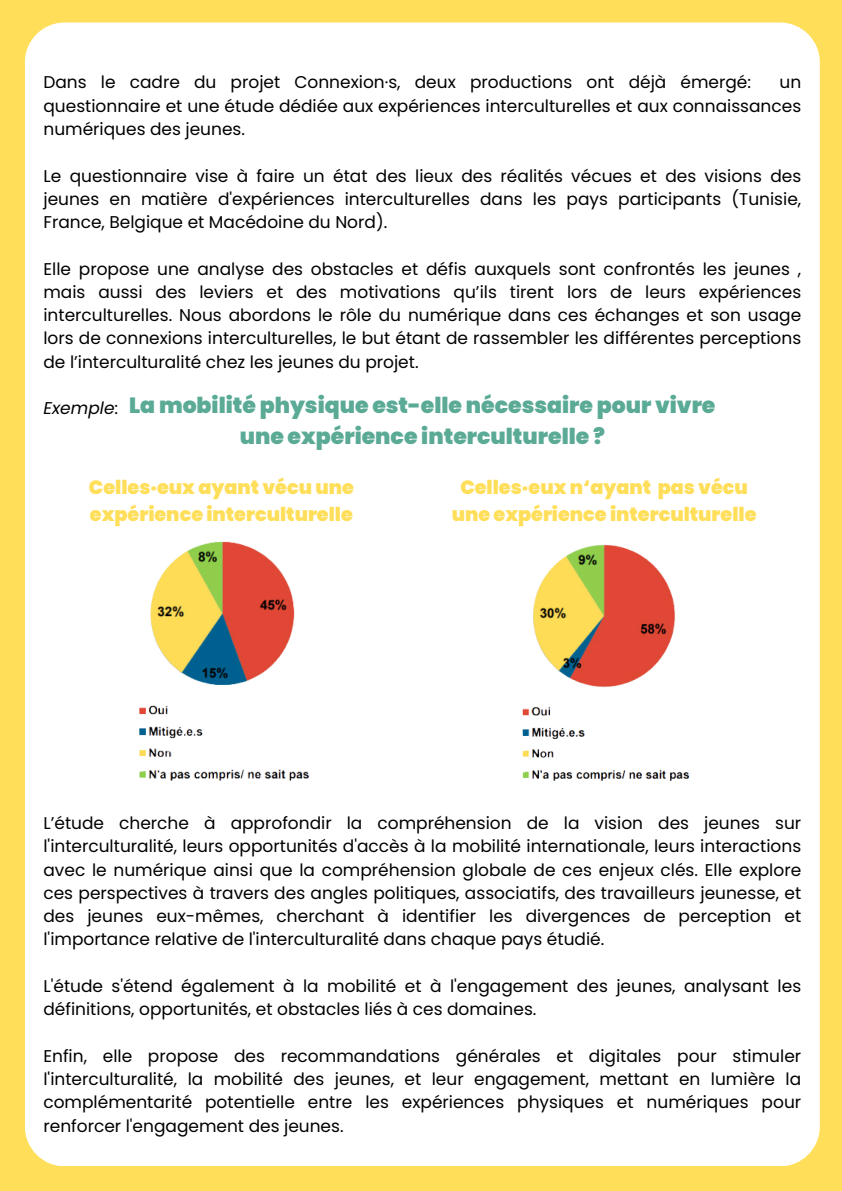
<style>
.page{position:relative;width:842px;height:1191px;background:#fff}
.page>*{position:absolute;margin:0;border:0;box-sizing:border-box;transform-origin:0 0}
.t1{font:900 22px/30.8px "Poppins";color:#5aaa96;text-align:center}
.t2{font:900 19.2px/26.5px "Poppins";color:#ffde59}
.t3{font:17px/23.2px "Poppins";color:#000;text-align:justify}
.t4{font:italic 17px "Poppins";color:#000}
.s1{font-style:normal}
</style>
<div class="page">
<div style="left:0;top:0;width:842px;height:1190px;background:#ffde59"></div>
<div style="left:25px;top:23px;width:795px;height:1142px;background:#fff;border-radius:40px"></div>
<img style="left:139px;top:541px;width:171px;height:240px">
<img style="left:522px;top:544px;width:168px;height:237px">
<p class="t3" style="left:43px;top:71px;width:709px">Dans le cadre du projet Connexion·s, deux productions ont déjà émergé:</p>
<p class="t3" style="left:43px;top:71px;width:759px;text-indent:736px">un questionnaire et une étude dédiée aux expériences interculturelles et aux connaissances numériques des jeunes.</p>
<p class="t3" style="left:43px;top:164px;width:759px">Le questionnaire vise à faire un état des lieux des réalités vécues et des visions des jeunes en matière d'expériences interculturelles dans les pays participants (Tunisie, France, Belgique et Macédoine du Nord).</p>
<p class="t3" style="left:43px;top:257px;width:759px">Elle propose une analyse des obstacles et défis auxquels sont confrontés les jeunes , mais aussi des leviers et des motivations qu’ils tirent lors de leurs expériences interculturelles. Nous abordons le rôle du numérique dans ces échanges et son usage lors de connexions interculturelles, le but étant de rassembler les différentes perceptions de l’interculturalité chez les jeunes du projet.</p>
<h1 class="t4" style="left:43px;top:396px;width:76px">Exemple<span class="s1">:</span></h1>
<p class="t1" style="left:129px;top:390px;width:588px">La mobilité physique est-elle nécessaire pour vivre une expérience interculturelle ?</p>
<p class="t2" style="left:89px;top:474px;width:266px">Celles·eux ayant vécu une expérience interculturelle</p>
<p class="t2" style="left:452px;top:474px;width:306px;text-align:center">Celles·eux n‘ayant pas vécu une expérience interculturelle</p>
<h2 class="t3" style="left:43px;top:811px;width:759px">L’étude cherche à approfondir la compréhension de la vision des jeunes sur l'interculturalité, leurs opportunités d'accès à la mobilité internationale, leurs interactions avec le numérique ainsi que la compréhension globale de ces enjeux clés. Elle explore ces perspectives à travers des angles politiques, associatifs, des travailleurs jeunesse, et des jeunes eux-mêmes, cherchant à identifier les divergences de perception et l'importance relative de l'interculturalité dans chaque pays étudié.</h2>
<h2 class="t3" style="left:43px;top:974px;width:759px">L'étude s'étend également à la mobilité et à l'engagement des jeunes, analysant les définitions, opportunités, et obstacles liés à ces domaines.</h2>
<p class="t3" style="left:43px;top:1044px;width:759px">Enfin, elle propose des recommandations générales et digitales pour stimuler l'interculturalité, la mobilité des jeunes, et leur engagement, mettant en lumière la complémentarité potentielle entre les expériences physiques et numériques pour renforcer l'engagement des jeunes.</p>
</div>
